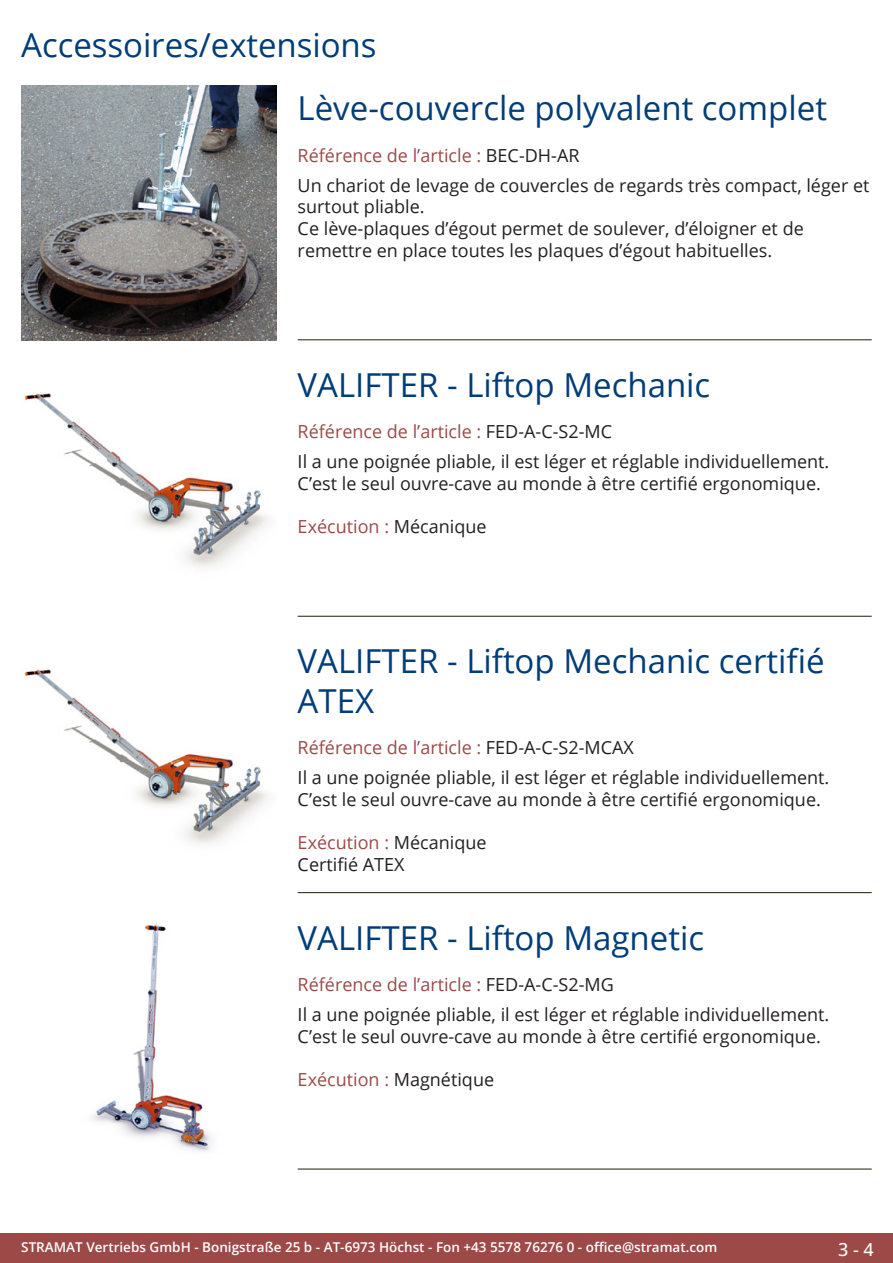
<style>
.page{position:relative;width:893px;height:1263px;background:#fff}
.page>*{position:absolute;margin:0;border:0;box-sizing:border-box;transform-origin:0 0}
.Produkttitel{font:33px/39.6px "Open Sans";color:#003d78}
.RastTitel{font:33px "Open Sans";color:#003d78}
.Beschreibung_Text{font:18px/21.6px "Open Sans";color:#231f20}
.TechDaten_Überschrif{font:18px "Open Sans";color:#9c4948}
.Beschreibung_Text-2{font:18px "Open Sans";color:#9c4948}
.t1{font:500 18px "Open Sans";color:#fff}
.t2{font:600 13.5px "Open Sans";color:#fff}
.s1{color:#231f20}
.s2{color:#9c4948}
</style>
<div class="page">
<div style="left:0;top:1233px;width:893px;height:30px;background:#9c4948"></div>
<hr style="left:298px;top:340px;width:574px;height:1px;background:#201d08">
<hr style="left:298px;top:616px;width:574px;height:1px;background:#201d08">
<hr style="left:298px;top:892px;width:574px;height:1px;background:#201d08">
<hr style="left:298px;top:1169px;width:574px;height:1px;background:#201d08">
<img style="left:21px;top:85px;width:255px;height:255px">
<img style="left:24px;top:393px;width:245px;height:174px">
<img style="left:24px;top:669px;width:245px;height:175px">
<img style="left:92px;top:924px;width:121px;height:228px">
<p class="RastTitel" style="left:21px;top:22px;width:357px">Accessoires/extensions</p>
<p class="Produkttitel" style="left:298px;top:88px;width:531px">Lève-couvercle polyvalent complet</p>
<p class="TechDaten_Überschrif" style="left:298px;top:143px;width:283px">Référence de l’article : <span class="s1">BEC-DH-AR</span></p>
<p class="Beschreibung_Text" style="left:298px;top:174px;width:573px">Un chariot de levage de couvercles de regards très compact, léger et surtout pliable.<br>Ce lève-plaques d’égout permet de soulever, d’éloigner et de remettre en place toutes les plaques d’égout habituelles.</p>
<p class="Produkttitel" style="left:298px;top:364px;width:414px">VALIFTER - Liftop Mechanic</p>
<p class="TechDaten_Überschrif" style="left:298px;top:420px;width:316px">Référence de l’article : <span class="s1">FED-A-C-S2-MC</span></p>
<p class="Beschreibung_Text" style="left:298px;top:450px;width:533px">Il a une poignée pliable, il est léger et réglable individuellement.<br>C’est le seul ouvre-cave au monde à être certifié ergonomique.</p>
<p class="Beschreibung_Text-2" style="left:298px;top:514px;width:190px">Exécution : <span class="s1">Mécanique</span></p>
<p class="Produkttitel" style="left:298px;top:640px;width:528px">VALIFTER - Liftop Mechanic certifié<br>ATEX</p>
<p class="TechDaten_Überschrif" style="left:298px;top:735px;width:338px">Référence de l’article : <span class="s1">FED-A-C-S2-MCAX</span></p>
<p class="Beschreibung_Text" style="left:298px;top:766px;width:533px">Il a une poignée pliable, il est léger et réglable individuellement.<br>C’est le seul ouvre-cave au monde à être certifié ergonomique.</p>
<p class="Beschreibung_Text" style="left:298px;top:831px;width:190px"><span class="s2">Exécution :</span> Mécanique<br>Certifié ATEX</p>
<p class="Produkttitel" style="left:298px;top:917px;width:408px">VALIFTER - Liftop Magnetic</p>
<p class="TechDaten_Überschrif" style="left:298px;top:972px;width:318px">Référence de l’article : <span class="s1">FED-A-C-S2-MG</span></p>
<p class="Beschreibung_Text" style="left:298px;top:1003px;width:533px">Il a une poignée pliable, il est léger et réglable individuellement.<br>C’est le seul ouvre-cave au monde à être certifié ergonomique.</p>
<p class="Beschreibung_Text-2" style="left:298px;top:1067px;width:198px">Exécution : <span class="s1">Magnétique</span></p>
<p class="t2" style="left:21px;top:1238px;width:698px">STRAMAT Vertriebs GmbH - Bonigstraße 25 b - AT-6973 Höchst - Fon +43 5578 76276 0 - office@stramat.com</p>
<p class="t1" style="left:838px;top:1237px;width:37px">3 - 4</p>
</div>
